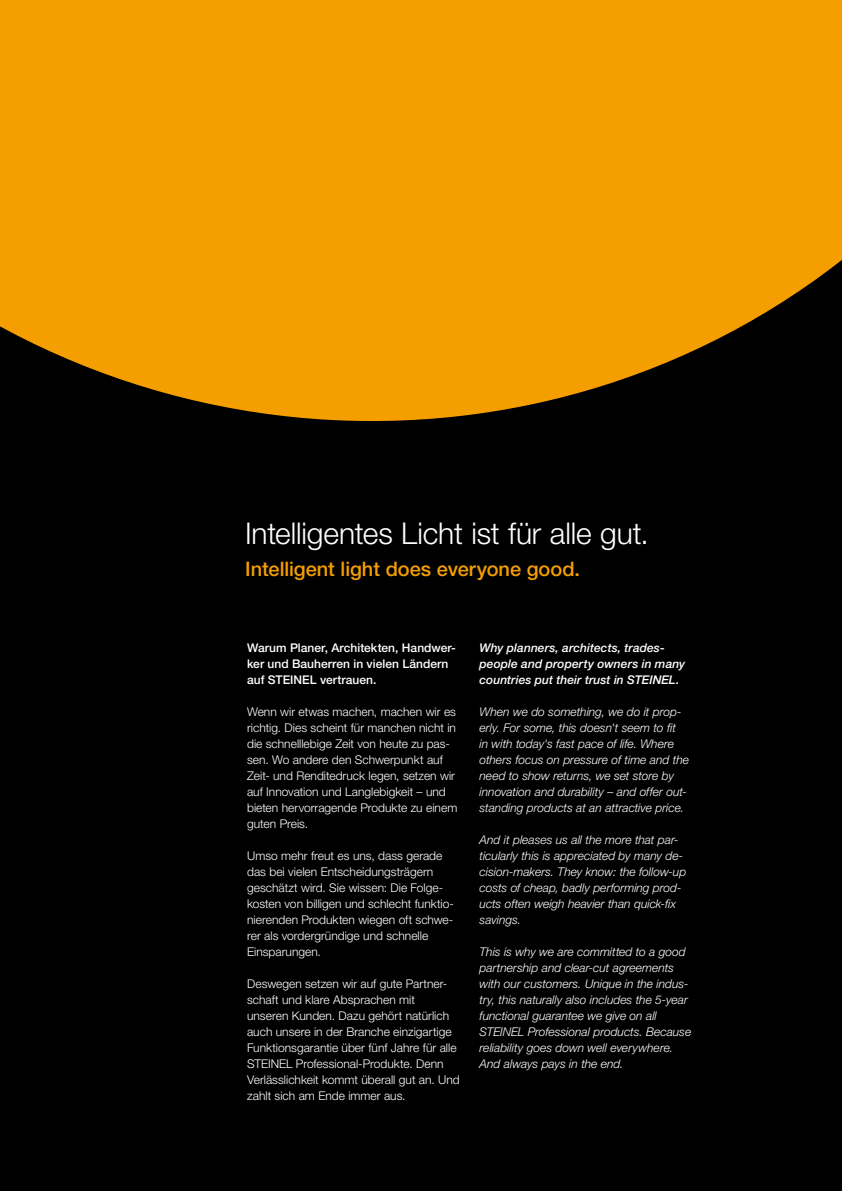
<style>
.page{position:relative;width:842px;height:1191px;background:#000}
.page>*{position:absolute;margin:0;border:0;box-sizing:border-box;transform-origin:0 0}
.t1{font:300 30px "Helvetica Neue LT";letter-spacing:-.005em;color:#fff}
.t2{font:500 20px "Helvetica Neue LTW1 G";letter-spacing:-.005em;color:#f59e00}
.t3{font:300 12px/16px "Helvetica Neue LT";color:#fff}
.t4{font:italic 300 12px/16px "Helvetica Neue LT";color:#fff}
.t5{font:italic 500 12px/16px "Helvetica Neue LT";letter-spacing:.005em;color:#fff}
.t6{font:500 12px/16px "Helvetica Neue LT";color:#fff}
</style>
<div class="page">
<svg style="left:0;top:0;width:842px;height:421px;background:#dc8e00"></svg>
<h1 class="t1" style="left:245px;top:515px;width:405px">Intelligentes Licht ist für alle gut.</h1>
<h2 class="t2" style="left:245px;top:557px;width:336px">Intelligent light does everyone good.</h2>
<p class="t6" style="left:247px;top:639px;width:210px">Warum Planer, Architekten, Handwer&shy;ker und Bauherren in vielen Ländern auf STEINEL vertrauen.</p>
<p class="t3" style="left:247px;top:703px;width:212px">Wenn wir etwas machen, machen wir es richtig. Dies scheint für manchen nicht in die schnelllebige Zeit von heute zu pas&shy;sen. Wo andere den Schwerpunkt auf Zeit- und Renditedruck legen, setzen wir auf Innovation und Langlebigkeit – und bieten hervorragende Produkte zu einem guten Preis.</p>
<p class="t3" style="left:247px;top:847px;width:208px">Umso mehr freut es uns, dass gerade das bei vielen Entscheidungsträgern geschätzt wird. Sie wissen: Die Folge&shy;kosten von billigen und schlecht funktio&shy;nierenden Produkten wiegen oft schwe&shy;rer als vordergründige und schnelle Einsparungen.</p>
<p class="t3" style="left:247px;top:975px;width:214px">Deswegen setzen wir auf gute Partner&shy;schaft und klare Absprachen mit<br>unseren Kunden. Dazu gehört natürlich auch unsere in der Branche einzigartige Funktionsgarantie über fünf Jahre für alle STEINEL Professional-Produkte. Denn Verlässlichkeit kommt überall gut an. Und zahlt sich am Ende immer aus.</p>
<p class="t5" style="left:480px;top:639px;width:207px">Why planners, architects, trades&shy;people and property owners in many countries put their trust in STEINEL.</p>
<p class="t4" style="left:480px;top:703px;width:211px">When we do something, we do it prop&shy;erly. For some, this doesn't seem to fit<br>in with today's fast pace of life. Where others focus on pressure of time and the need to show returns, we set store by innovation and durability – and offer out&shy;standing products at an attractive price.</p>
<p class="t4" style="left:480px;top:831px;width:208px">And it pleases us all the more that par&shy;ticularly this is appreciated by many de&shy;cision-makers. They know: the follow-up costs of cheap, badly performing prod&shy;ucts often weigh heavier than quick-fix savings.</p>
<p class="t4" style="left:480px;top:943px;width:213px">This is why we are committed to a good partnership and clear-cut agreements with our customers. Unique in the indus&shy;try, this naturally also includes the 5-year functional guarantee we give on all STEINEL Professional products. Because reliability goes down well everywhere.<br>And always pays in the end.</p>
</div>
